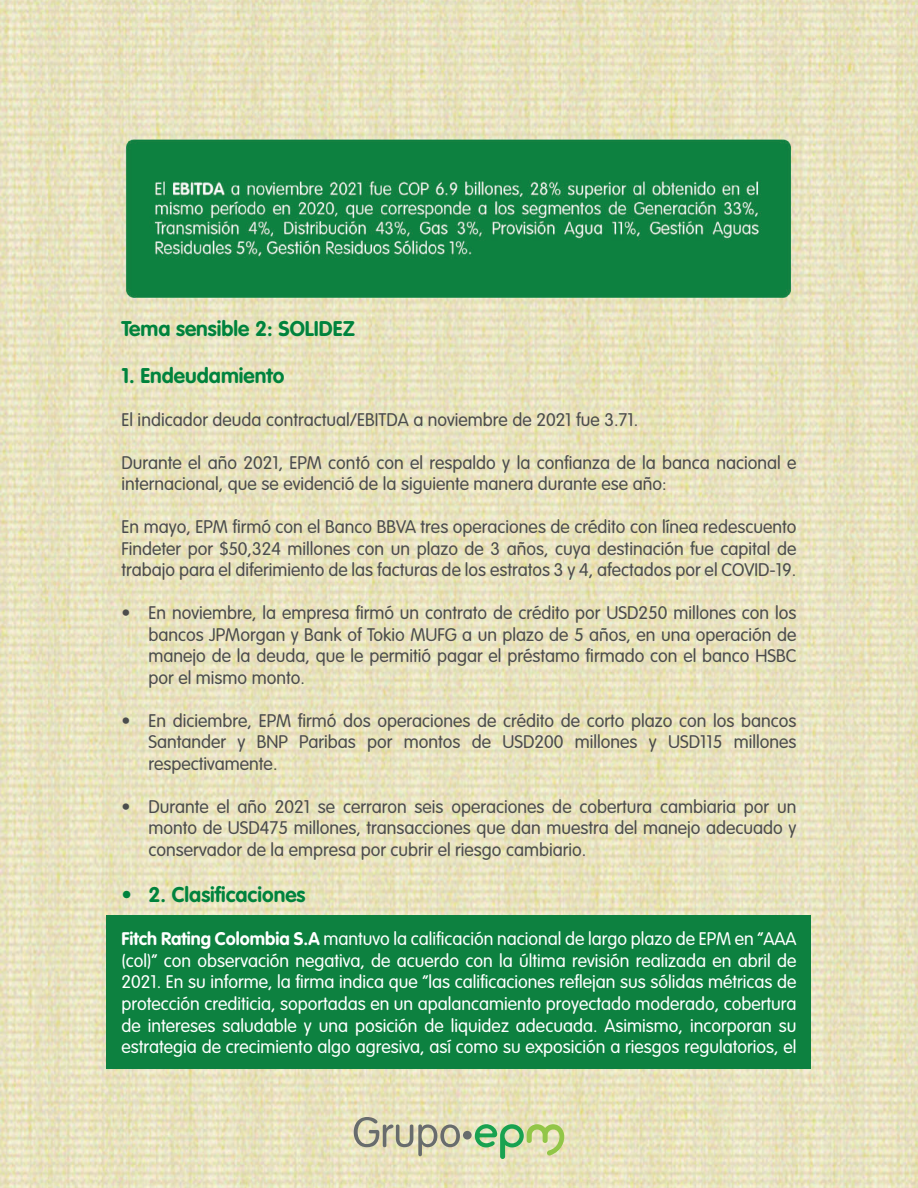
<style>
.page{position:relative;width:918px;height:1188px;background:#fff}
.page>*{position:absolute;margin:0;border:0;box-sizing:border-box;transform-origin:0 0}
.t1{font:700 21px "VAG Rounded Std";color:#00833d}
.t2{font:300 18px/21.6px "VAG Rounded Std";color:#4b4c4d;text-align:justify}
.t3{font:300 18px/21.6px "VAG Rounded Std";color:#fff;text-align:justify}
.s1{font-weight:700}
</style>
<div class="page">
<img style="left:0;top:0;width:918px;height:1188px">
<div style="left:107px;top:915px;width:704px;height:154px;background:#0d8140"></div>
<img style="left:120px;top:134px;width:676px;height:168px">
<svg style="left:354px;top:1117px;width:106px;height:39px;background:#c8c5a9"></svg>
<svg style="left:475px;top:1124px;width:89px;height:35px;background:#b2d197"></svg>
<div style="left:463px;top:1131px;width:9px;height:9px;background:#686c6d;border-radius:50%"></div>
<p class="t1" style="left:122px;top:317px;width:235px">Tema sensible 2: SOLIDEZ</p>
<p class="t1" style="left:122px;top:363px;width:164px">1. Endeudamiento</p>
<p class="t2" style="left:122px;top:409px;width:518px">El indicador deuda contractual/EBITDA a noviembre de 2021 fue 3.71.</p>
<p class="t2" style="left:122px;top:452px;width:676px">Durante el año 2021, EPM contó con el respaldo y la confianza de la banca nacional e internacional, que se evidenció de la siguiente manera durante ese año:</p>
<p class="t2" style="left:122px;top:517px;width:676px">En mayo, EPM firmó con el Banco BBVA tres operaciones de crédito con línea redescuento Findeter por $50,324 millones con un plazo de 3 años, cuya destinación fue capital de trabajo para el diferimiento de las facturas de los estratos 3 y 4, afectados por el COVID-19.</p>
<p class="t2" style="left:148px;top:603px;width:650px;text-indent:-27px">• En noviembre, la empresa firmó un contrato de crédito por USD250 millones con los bancos JPMorgan y Bank of Tokio MUFG a un plazo de 5 años, en una operación de manejo de la deuda, que le permitió pagar el préstamo firmado con el banco HSBC por el mismo monto.</p>
<p class="t2" style="left:148px;top:710px;width:650px;text-indent:-27px">• En diciembre, EPM firmó dos operaciones de crédito de corto plazo con los bancos Santander y BNP Paribas por montos de USD200 millones y USD115 millones respectivamente.</p>
<p class="t2" style="left:148px;top:796px;width:650px;text-indent:-27px">• Durante el año 2021 se cerraron seis operaciones de cobertura cambiaria por un monto de USD475 millones, transacciones que dan muestra del manejo adecuado y conservador de la empresa por cubrir el riesgo cambiario.</p>
<p class="t1" style="left:122px;top:883px;width:186px">• 2. Clasificaciones</p>
<p class="t3" style="left:122px;top:929px;width:677px"><span class="s1">Fitch Rating Colombia S.A</span> mantuvo la calificación nacional de largo plazo de EPM en “AAA (col)” con observación negativa, de acuerdo con la última revisión realizada en abril de 2021. En su informe, la firma indica que “las calificaciones reflejan sus sólidas métricas de protección crediticia, soportadas en un apalancamiento proyectado moderado, cobertura de intereses saludable y una posición de liquidez adecuada. Asimismo, incorporan su estrategia de crecimiento algo agresiva, así como su exposición a riesgos regulatorios, el</p>
</div>
